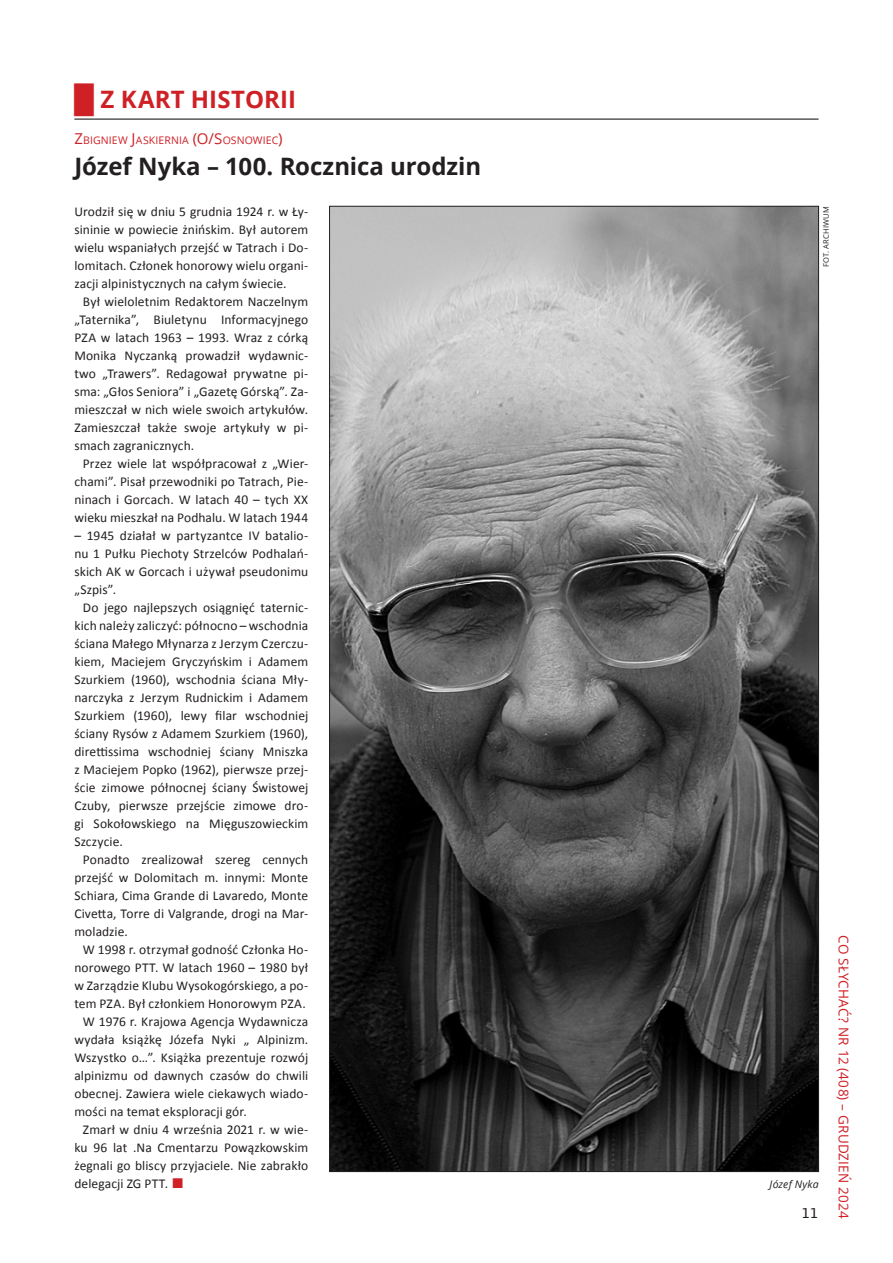
<style>
.page{position:relative;width:893px;height:1263px;background:#fff}
.page>*{position:absolute;margin:0;border:0;box-sizing:border-box;transform-origin:0 0}
.t1{font:700 24px "Open Sans";letter-spacing:-.005em;color:#231f20}
.t2{font:700 24px "Open Sans";letter-spacing:.005em;color:#cf2026}
.t3{font:13.5px/18px "Calibri";letter-spacing:.005em;color:#231f20;text-align:justify}
.t4{font:13.5px "Open Sans";letter-spacing:.015em;color:#cf2026}
.t5{font:13.5px "DejaVu Sans";color:#231f20}
.t6{font:10.5px "Open Sans";letter-spacing:.005em;color:#cf2026}
.t7{font:italic 10.5px "Open Sans";letter-spacing:.025em;color:#231f20}
.t8{font:7.5px "Open Sans";letter-spacing:.035em;color:#231f20}
.s1{font-family:"Arial";font-weight:900;font-size:27px}
.s2{font-size:15px}
.s3{font-family:"Arial";font-weight:900;font-size:21px;color:#cf2026}
</style>
<div class="page">
<hr style="left:74px;top:119px;width:745px;height:1px;background:#231f20">
<img style="left:331px;top:208px;width:486px;height:962px">
<h1 class="t2" style="left:74px;top:82px;width:223px"><span class="s1">█</span> Z KART HISTORII</h1>
<p class="t6" style="left:74px;top:133px;width:210px"><span class="s2">Z</span>BIGNIEW <span class="s2">J</span>ASKIERNIA <span class="s2">(O/S</span>OSNOWIEC<span class="s2">)</span></p>
<h1 class="t1" style="left:74px;top:149px;width:408px">Józef Nyka – 100. Rocznica urodzin</h1>
<p class="t3" style="left:74px;top:203px;width:235px">Urodził się w dniu 5 grudnia 1924 r. w Ły&shy;sininie w powiecie żnińskim. Był autorem wielu wspaniałych przejść w Tatrach i Do&shy;lomitach. Członek honorowy wielu organi&shy;zacji alpinistycznych na całym świecie.</p>
<p class="t3" style="left:74px;top:293px;width:235px;text-indent:9px">Był wieloletnim Redaktorem Naczelnym „Taternika”, Biuletynu Informacyjnego PZA w latach 1963 – 1993. Wraz z córką Monika Nyczanką prowadził wydawnic&shy;two „Trawers”. Redagował prywatne pi&shy;sma: „Głos Seniora” i „Gazetę Górską”. Za&shy;mieszczał w nich wiele swoich artykułów.<br>Zamieszczał także swoje artykuły w pi&shy;smach zagranicznych.</p>
<p class="t3" style="left:74px;top:455px;width:235px;text-indent:9px">Przez wiele lat współpracował z „Wier&shy;chami”. Pisał przewodniki po Tatrach, Pie&shy;ninach i Gorcach. W latach 40 – tych XX wieku mieszkał na Podhalu. W latach 1944</p>
<p class="t3" style="left:74px;top:526px;width:235px">– 1945 działał w partyzantce IV batalio&shy;nu 1 Pułku Piechoty Strzelców Podhalań&shy;skich AK w Gorcach i używał pseudonimu „Szpis”.</p>
<p class="t3" style="left:74px;top:598px;width:235px;text-indent:9px">Do jego najlepszych osiągnięć taternic&shy;kich należy zaliczyć: północno – wschodnia ściana Małego Młynarza z Jerzym Czerczu&shy;kiem, Maciejem Gryczyńskim i Adamem Szurkiem (1960), wschodnia ściana Mły&shy;narczyka z Jerzym Rudnickim i Adamem Szurkiem (1960), lewy filar wschodniej ściany Rysów z Adamem Szurkiem (1960), direttissima wschodniej ściany Mniszka z Maciejem Popko (1962), pierwsze przej&shy;ście zimowe północnej ściany Świstowej Czuby, pierwsze przejście zimowe dro&shy;gi Sokołowskiego na Mięguszowieckim Szczycie.</p>
<p class="t3" style="left:74px;top:850px;width:235px;text-indent:9px">Ponadto zrealizował szereg cennych przejść w Dolomitach m. innymi: Monte Schiara, Cima Grande di Lavaredo, Monte Civetta, Torre di Valgrande, drogi na Mar&shy;moladzie.</p>
<p class="t3" style="left:83px;top:940px;width:227px">W 1998 r. otrzymał godność Członka Ho-</p>
<p class="t3" style="left:74px;top:958px;width:235px">norowego PTT. W latach 1960 – 1980 był</p>
<p class="t3" style="left:74px;top:976px;width:235px">w Zarządzie Klubu Wysokogórskiego, a po-</p>
<p class="t3" style="left:74px;top:994px;width:233px">tem PZA. Był członkiem Honorowym PZA.</p>
<p class="t3" style="left:83px;top:1012px;width:227px">W 1976 r. Krajowa Agencja Wydawnicza</p>
<p class="t3" style="left:74px;top:1030px;width:235px">wydała książkę Józefa Nyki „ Alpinizm.</p>
<p class="t3" style="left:74px;top:1048px;width:235px">Wszystko o…”. Książka prezentuje rozwój</p>
<p class="t3" style="left:74px;top:1066px;width:235px">alpinizmu od dawnych czasów do chwili</p>
<p class="t3" style="left:74px;top:1084px;width:235px">obecnej. Zawiera wiele ciekawych wiado-</p>
<p class="t3" style="left:74px;top:1102px;width:174px">mości na temat eksploracji gór.</p>
<p class="t3" style="left:83px;top:1120px;width:227px">Zmarł w dniu 4 września 2021 r. w wie-</p>
<p class="t3" style="left:74px;top:1138px;width:235px">ku 96 lat .Na Cmentarzu Powązkowskim</p>
<p class="t3" style="left:74px;top:1156px;width:235px">żegnali go bliscy przyjaciele. Nie zabrakło</p>
<p class="t3" style="left:74px;top:1174px;width:111px">delegacji ZG PTT. <span class="s3">■</span></p>
<p class="t8" style="left:821px;top:267px;width:62px;rotate:-90deg">FOT. ARCHIWU M</p>
<p class="t7" style="left:770px;top:1177px;width:51px">Józef Nyka</p>
<p class="t5" style="left:801px;top:1202px;width:19px">11</p>
<p class="t4" style="left:853px;top:935px;width:285px;rotate:90deg">CO SŁYCHAĆ? nr 12 (408) – grudzień 2024</p>
</div>
